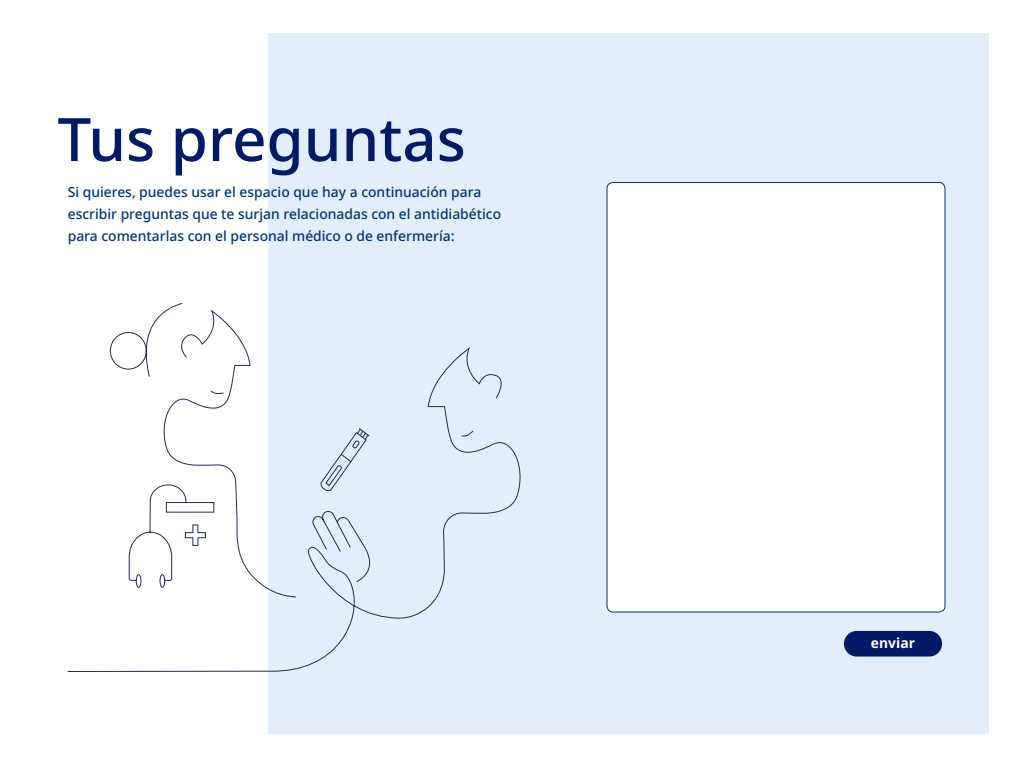
<style>
.page{position:relative;width:1024px;height:768px;background:#fff}
.page>*{position:absolute;margin:0;border:0;box-sizing:border-box;transform-origin:0 0}
.t1{font:500 60px "Apis";color:#001a66}
.t2{font:500 14px/22px "Apis";color:#033572}
.t3{font:700 14px "Apis";color:#fff}
</style>
<div class="page">
<div style="left:268px;top:34px;width:721px;height:700px;background:#e2effa"></div>
<svg style="left:67px;top:303px;width:454px;height:369px"></svg>
<div style="left:607px;top:182px;width:338px;height:430px;background:#fff;border-radius:6px"></div>
<div style="left:607px;top:182px;width:338px;height:430px;border:1px solid #033572;border-radius:6px"></div>
<div style="left:844px;top:631px;width:98px;height:26px;background:#001a66;border-radius:13px"></div>
<h1 class="t1" style="left:58px;top:97px;width:410px">Tus preguntas</h1>
<p class="t2" style="left:68px;top:181px;width:435px">Si quieres, puedes usar el espacio que hay a continuación para escribir preguntas que te surjan relacionadas con el antidiabético para comentarlas con el personal médico o de enfermería:</p>
<p class="t3" style="left:871px;top:633px;width:46px">enviar</p>
</div>
